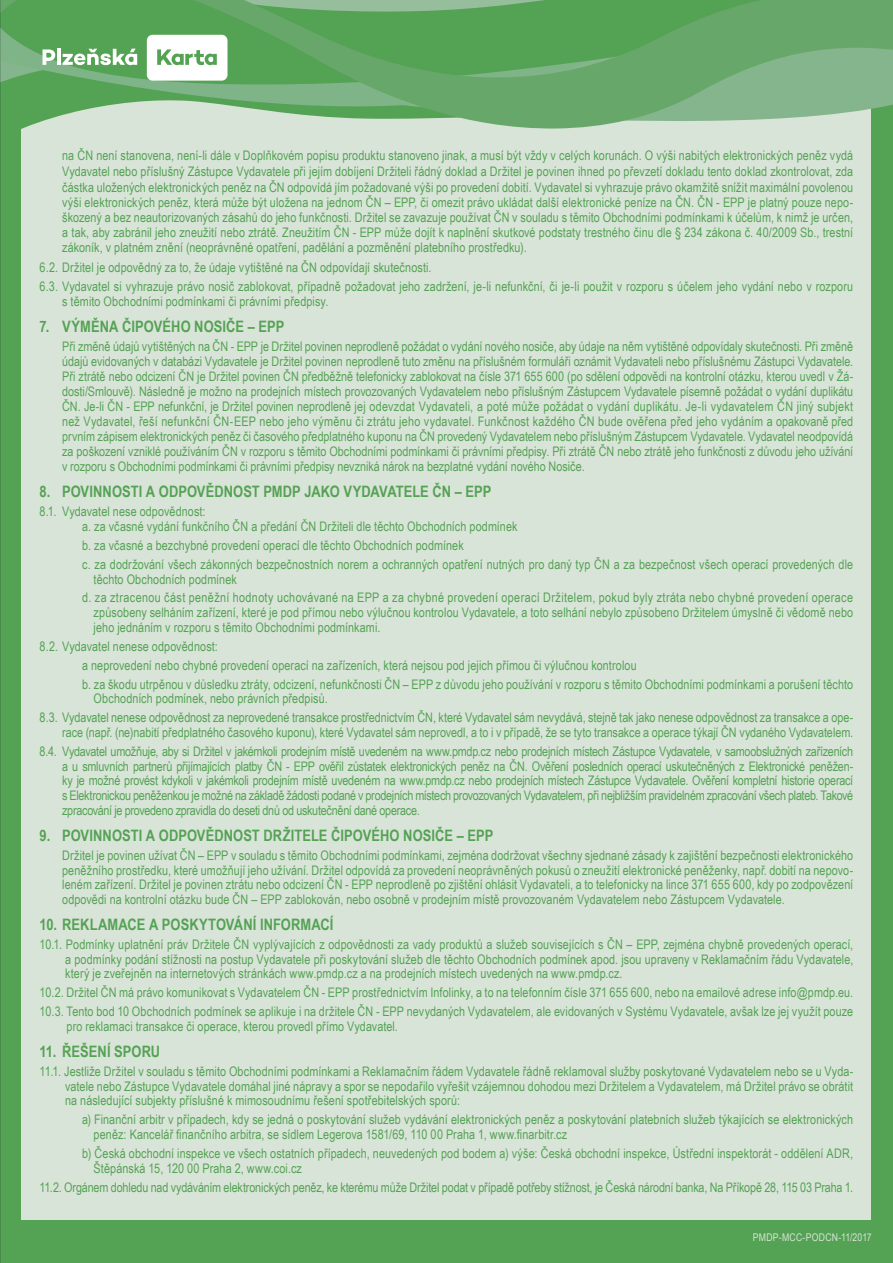
<style>
.page{position:relative;width:893px;height:1263px;background:#54a253}
.page>*{position:absolute;margin:0;border:0;box-sizing:border-box;transform-origin:0 0}
.t1{font:700 15.75px "Arial Narrow";letter-spacing:.005em;color:#54a253}
.t2{font:13.2px/14.7px "Arial Narrow";letter-spacing:.005em;color:#54a253;text-align:justify}
.t3{font:13.2px "Arial Narrow";letter-spacing:-.015em;color:#54a253}
.t4{font:10.5px "Arial Narrow";letter-spacing:.015em;color:#d9e4d9}
</style>
<div class="page">
<div style="left:22px;top:16px;width:849px;height:1204px;background:#d9e4d9"></div>
<svg style="left:1px;top:0;width:892px;height:129px"></svg>
<svg style="left:147px;top:35px;width:80px;height:46px;background:#e6f1e6"></svg>
<svg style="left:43px;top:49px;width:12px;height:16px"></svg>
<hr style="left:57px;top:49px;width:4px;height:16px;background:#fff">
<svg style="left:63px;top:49px;width:74px;height:16px"></svg>
<hr style="left:0;top:0;width:1px;height:1263px;background:#d1d2d4">
<p class="t2" style="left:62px;top:147px;width:793px;line-height:15.5px">na ČN není stanovena, není-li dále v Doplňkovém popisu produktu stanoveno jinak, a musí být vždy v celých korunách. O výši nabitých elektronických peněz vydá Vydavatel nebo příslušný Zástupce Vydavatele při jejím dobíjení Držiteli řádný doklad a Držitel je povinen ihned po převzetí dokladu tento doklad zkontrolovat, zda částka uložených elektronických peněz na ČN odpovídá jím požadované výši po provedení dobití. Vydavatel si vyhrazuje právo okamžitě snížit maximální povolenou výši elektronických peněz, která může být uložena na jednom ČN – EPP, či omezit právo ukládat další elektronické peníze na ČN. ČN - EPP je platný pouze nepo&shy;škozený a bez neautorizovaných zásahů do jeho funkčnosti. Držitel se zavazuje používat ČN v souladu s těmito Obchodními podmínkami k účelům, k nimž je určen, a tak, aby zabránil jeho zneužití nebo ztrátě. Zneužitím ČN - EPP může dojít k naplnění skutkové podstaty trestného činu dle § 234 zákona č. 40/2009 Sb., trestní zákoník, v platném znění (neoprávněné opatření, padělání a pozměnění platebního prostředku).</p>
<p class="t2" style="left:40px;top:259px;width:393px">6.2. Držitel je odpovědný za to, že údaje vytištěné na ČN odpovídají skutečnosti.</p>
<p class="t2" style="left:62px;top:278px;width:793px;text-indent:-22px">6.3. Vydavatel si vyhrazuje právo nosič zablokovat, případně požadovat jeho zadržení, je-li nefunkční, či je-li použit v rozporu s účelem jeho vydání nebo v rozporu s těmito Obchodními podmínkami či právními předpisy.</p>
<p class="t1" style="left:40px;top:314px;width:246px">7. VÝMĚNA ČIPOVÉHO NOSIČE – EPP</p>
<p class="t2" style="left:62px;top:339px;width:793px">Při změně údajů vytištěných na ČN - EPP je Držitel povinen neprodleně požádat o vydání nového nosiče, aby údaje na něm vytištěné odpovídaly skutečnosti. Při změně údajů evidovaných v databázi Vydavatele je Držitel povinen neprodleně tuto změnu na příslušném formuláři oznámit Vydavateli nebo příslušnému Zástupci Vydavatele.<br>Při ztrátě nebo odcizení ČN je Držitel povinen ČN předběžně telefonicky zablokovat na čísle 371 655 600 (po sdělení odpovědi na kontrolní otázku, kterou uvedl v Žá&shy;dosti/Smlouvě). Následně je možno na prodejních místech provozovaných Vydavatelem nebo příslušným Zástupcem Vydavatele písemně požádat o vydání duplikátu ČN. Je-li ČN - EPP nefunkční, je Držitel povinen neprodleně jej odevzdat Vydavateli, a poté může požádat o vydání duplikátu. Je-li vydavatelem ČN jiný subjekt než Vydavatel, řeší nefunkční ČN-EEP nebo jeho výměnu či ztrátu jeho vydavatel. Funkčnost každého ČN bude ověřena před jeho vydáním a opakovaně před prvním zápisem elektronických peněz či časového předplatného kuponu na ČN provedený Vydavatelem nebo příslušným Zástupcem Vydavatele. Vydavatel neodpovídá za poškození vzniklé používáním ČN v rozporu s těmito Obchodními podmínkami či právními předpisy. Při ztrátě ČN nebo ztrátě jeho funkčnosti z důvodu jeho užívání v rozporu s Obchodními podmínkami či právními předpisy nevzniká nárok na bezplatné vydání nového Nosiče.</p>
<p class="t1" style="left:40px;top:480px;width:453px">8. POVINNOSTI A ODPOVĚDNOST PMDP JAKO VYDAVATELE ČN – EPP</p>
<p class="t2" style="left:40px;top:504px;width:168px">8.1. Vydavatel nese odpovědnost:</p>
<p class="t2" style="left:82px;top:518px;width:437px">a. za včasné vydání funkčního ČN a předání ČN Držiteli dle těchto Obchodních podmínek</p>
<p class="t2" style="left:82px;top:537px;width:383px">b. za včasné a bezchybné provedení operací dle těchto Obchodních podmínek</p>
<p class="t2" style="left:94px;top:556px;width:761px;text-indent:-11px">c. za dodržování všech zákonných bezpečnostních norem a ochranných opatření nutných pro daný typ ČN a za bezpečnost všech operací provedených dle těchto Obchodních podmínek</p>
<p class="t2" style="left:94px;top:590px;width:761px;text-indent:-11px">d. za ztracenou část peněžní hodnoty uchovávané na EPP a za chybné provedení operací Držitelem, pokud byly ztráta nebo chybné provedení operace způsobeny selháním zařízení, které je pod přímou nebo výlučnou kontrolou Vydavatele, a toto selhání nebylo způsobeno Držitelem úmyslně či vědomě nebo jeho jednáním v rozporu s těmito Obchodními podmínkami.</p>
<p class="t2" style="left:40px;top:638px;width:180px">8.2. Vydavatel nenese odpovědnost:</p>
<p class="t2" style="left:82px;top:657px;width:556px">a neprovedení nebo chybné provedení operací na zařízeních, která nejsou pod jejich přímou či výlučnou kontrolou</p>
<p class="t2" style="left:94px;top:676px;width:761px;text-indent:-11px">b. za škodu utrpěnou v důsledku ztráty, odcizení, nefunkčnosti ČN – EPP z důvodu jeho používání v rozporu s těmito Obchodními podmínkami a porušení těchto<br>Obchodních podmínek, nebo právních předpisů.</p>
<p class="t2" style="left:40px;top:710px;width:815px;text-align:right">8.3. Vydavatel nenese odpovědnost za neprovedené transakce prostřednictvím ČN, které Vydavatel sám nevydává, stejně tak jako nenese odpovědnost za transakce a ope&shy;race (např. (ne)nabití předplatného časového kuponu), které Vydavatel sám neprovedl, a to i v případě, že se tyto transakce a operace týkají ČN vydaného Vydavatelem.</p>
<p class="t2" style="left:62px;top:743px;width:793px;text-indent:-22px">8.4. Vydavatel umožňuje, aby si Držitel v jakémkoli prodejním místě uvedeném na www.pmdp.cz nebo prodejních místech Zástupce Vydavatele, v samoobslužných zařízeních a u smluvních partnerů přijímajících platby ČN - EPP ověřil zůstatek elektronických peněz na ČN. Ověření posledních operací uskutečněných z Elektronické peněžen&shy;ky je možné provést kdykoli v jakémkoli prodejním místě uvedeném na www.pmdp.cz nebo prodejních místech Zástupce Vydavatele. Ověření kompletní historie operací s Elektronickou peněženkou je možné na základě žádosti podané v prodejních místech provozovaných Vydavatelem, při nejbližším pravidelném zpracování všech plateb. Takové zpracování je provedeno zpravidla do deseti dnů od uskutečnění dané operace.</p>
<p class="t1" style="left:40px;top:823px;width:455px">9. POVINNOSTI A ODPOVĚDNOST DRŽITELE ČIPOVÉHO NOSIČE – EPP</p>
<p class="t2" style="left:62px;top:847px;width:793px">Držitel je povinen užívat ČN – EPP v souladu s těmito Obchodními podmínkami, zejména dodržovat všechny sjednané zásady k zajištění bezpečnosti elektronického peněžního prostředku, které umožňují jeho užívání. Držitel odpovídá za provedení neoprávněných pokusů o zneužití elektronické peněženky, např. dobití na nepovo&shy;leném zařízení. Držitel je povinen ztrátu nebo odcizení ČN - EPP neprodleně po zjištění ohlásit Vydavateli, a to telefonicky na lince 371 655 600, kdy po zodpovězení odpovědi na kontrolní otázku bude ČN – EPP zablokován, nebo osobně v prodejním místě provozovaném Vydavatelem nebo Zástupcem Vydavatele.</p>
<p class="t1" style="left:40px;top:912px;width:295px">10. REKLAMACE A POSKYTOVÁNÍ INFORMACÍ</p>
<p class="t2" style="left:65px;top:936px;width:790px;text-indent:-25px">10.1. Podmínky uplatnění práv Držitele ČN vyplývajících z odpovědnosti za vady produktů a služeb souvisejících s ČN – EPP, zejména chybně provedených operací, a podmínky podání stížnosti na postup Vydavatele při poskytování služeb dle těchto Obchodních podmínek apod. jsou upraveny v Reklamačním řádu Vydavatele, který je zveřejněn na internetových stránkách www.pmdp.cz a na prodejních místech uvedených na www.pmdp.cz.</p>
<p class="t2" style="left:40px;top:985px;width:815px">10.2. Držitel ČN má právo komunikovat s Vydavatelem ČN - EPP prostřednictvím Infolinky, a to na telefonním čísle 371 655 600, nebo na emailové adrese info@pmdp.eu.</p>
<p class="t2" style="left:67px;top:1004px;width:788px;text-indent:-27px">10.3. Tento bod 10 Obchodních podmínek se aplikuje i na držitele ČN - EPP nevydaných Vydavatelem, ale evidovaných v Systému Vydavatele, avšak lze jej využít pouze pro reklamaci transakce či operace, kterou provedl přímo Vydavatel.</p>
<p class="t1" style="left:40px;top:1039px;width:122px">11. ŘEŠENÍ SPORU</p>
<p class="t2" style="left:65px;top:1063px;width:790px;text-indent:-26px">11.1. Jestliže Držitel v souladu s těmito Obchodními podmínkami a Reklamačním řádem Vydavatele řádně reklamoval služby poskytované Vydavatelem nebo se u Vyda&shy;vatele nebo Zástupce Vydavatele domáhal jiné nápravy a spor se nepodařilo vyřešit vzájemnou dohodou mezi Držitelem a Vydavatelem, má Držitel právo se obrátit na následující subjekty příslušné k mimosoudnímu řešení spotřebitelských sporů:</p>
<p class="t2" style="left:94px;top:1112px;width:761px;text-indent:-11px">a) Finanční arbitr v případech, kdy se jedná o poskytování služeb vydávání elektronických peněz a poskytování platebních služeb týkajících se elektronických peněz: Kancelář finančního arbitra, se sídlem Legerova 1581/69, 110 00 Praha 1, www.finarbitr.cz</p>
<p class="t2" style="left:94px;top:1145px;width:761px;text-indent:-11px">b) Česká obchodní inspekce ve všech ostatních případech, neuvedených pod bodem a) výše: Česká obchodní inspekce, Ústřední inspektorát - oddělení ADR,<br>Štěpánská 15, 120 00 Praha 2, www.coi.cz</p>
<p class="t3" style="left:40px;top:1177px;width:815px">11.2. Orgánem dohledu nad vydáváním elektronických peněz, ke kterému může Držitel podat v případě potřeby stížnost, je Česká národní banka, Na Příkopě 28, 115 03 Praha 1.</p>
<p class="t4" style="left:753px;top:1229px;width:120px">PMDP-MCC-PODCN-11/2017</p>
</div>
